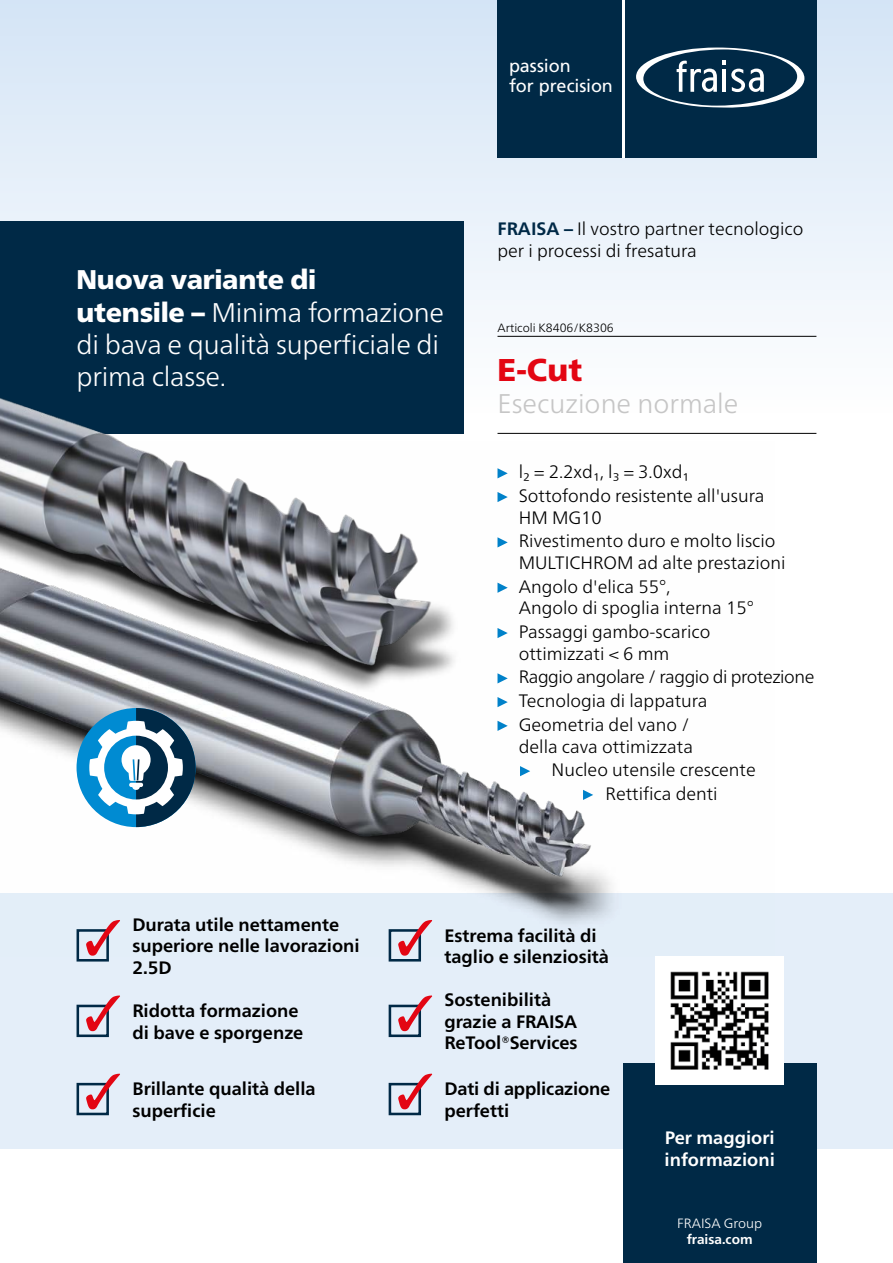
<style>
.page{position:relative;width:893px;height:1263px;background:#fff}
.page>*{position:absolute;margin:0;border:0;box-sizing:border-box;transform-origin:0 0}
.t1{font:900 31.5px "Frutiger Neue LT Pro";color:#e30613}
.t2{font:300 27px/32.4px "Frutiger Neue LT Pro";letter-spacing:-.01em;color:#fff}
.t3{font:300 27px "Frutiger Neue LT Pro";color:#c6c6c6}
.t4{font:300 18px/23.7px "Frutiger Neue LT Pro";color:#000}
.t5{font:700 18px/21.6px "Frutiger Neue LT Pro";color:#000}
.t6{font:700 18px/21.6px "Frutiger Neue LT Pro";color:#fff}
.t7{font:18px "Frutiger LT Std";letter-spacing:-.005em;color:#fff}
.t8{font:300 13.5px "Frutiger Neue LT Pro";color:#fff}
.t9{font:700 13.5px "Frutiger Neue LT Pro";color:#fff}
.t10{font:300 12px "Frutiger Neue LT Pro";color:#000}
.s1{font-weight:900}
.s2{font-weight:700;color:#002946}
</style>
<div class="page">
<div style="left:0;top:893px;width:893px;height:255px;background:#e4eef9"></div>
<div style="left:623px;top:1063px;width:193px;height:200px;background:#002946"></div>
<div style="left:0;top:0;width:893px;height:413px;background:linear-gradient(to bottom,#d3e4f5,#fefeff)"></div>
<div style="left:0;top:221px;width:463px;height:213px;background:#002946"></div>
<div style="left:497px;top:0;width:128px;height:157px;background:#002946"></div>
<hr style="left:623px;top:0;width:2px;height:157px;background:#fff">
<div style="left:625px;top:0;width:191px;height:157px;background:#002946"></div>
<svg style="left:636px;top:48px;width:168px;height:60px"></svg>
<hr style="left:497px;top:336px;width:319px;height:1px;background:#000">
<hr style="left:497px;top:433px;width:319px;height:1px;background:#000">
<img style="left:0;top:249px;width:485px;height:192px">
<img style="left:0;top:441px;width:774px;height:516px">
<div style="left:77px;top:708px;width:119px;height:119px;background:#008bd2;border-radius:50%"></div>
<svg style="left:89px;top:708px;width:107px;height:119px"></svg>
<div style="left:77px;top:929px;width:32px;height:32px;border:3px solid #002946"></div>
<svg style="left:86px;top:920px;width:34px;height:36px"></svg>
<div style="left:389px;top:929px;width:32px;height:32px;border:3px solid #002946"></div>
<svg style="left:398px;top:920px;width:34px;height:36px"></svg>
<div style="left:77px;top:1005px;width:32px;height:32px;border:3px solid #002946"></div>
<svg style="left:86px;top:995px;width:34px;height:36px"></svg>
<div style="left:389px;top:1005px;width:32px;height:32px;border:3px solid #002946"></div>
<svg style="left:398px;top:995px;width:34px;height:36px"></svg>
<div style="left:77px;top:1083px;width:32px;height:32px;border:3px solid #002946"></div>
<svg style="left:86px;top:1073px;width:34px;height:36px"></svg>
<div style="left:389px;top:1083px;width:32px;height:32px;border:3px solid #002946"></div>
<svg style="left:398px;top:1073px;width:34px;height:36px"></svg>
<svg style="left:497px;top:468px;width:11px;height:10px"></svg>
<svg style="left:497px;top:492px;width:11px;height:10px"></svg>
<svg style="left:497px;top:537px;width:11px;height:10px"></svg>
<svg style="left:497px;top:583px;width:11px;height:10px"></svg>
<svg style="left:497px;top:628px;width:11px;height:10px"></svg>
<svg style="left:497px;top:673px;width:11px;height:10px"></svg>
<svg style="left:497px;top:697px;width:11px;height:10px"></svg>
<svg style="left:497px;top:721px;width:11px;height:10px"></svg>
<svg style="left:520px;top:766px;width:10px;height:10px"></svg>
<svg style="left:583px;top:790px;width:10px;height:10px"></svg>
<img style="left:656px;top:957px;width:127px;height:127px">
<p class="t7" style="left:509px;top:56px;width:63px">passion</p>
<p class="t7" style="left:509px;top:62px;width:105px">for precision</p>
<h2 class="t2" style="left:77px;top:264px;width:369px"><span class="s1">Nuova variante di<br>utensile –</span> Minima formazione di bava e qualità superficiale di prima classe.</h2>
<p class="t4" style="left:497px;top:218px;width:307px;line-height:21.6px"><span class="s2">FRAISA –</span> Il vostro partner tecnologico per i processi di fresatura</p>
<p class="t10" style="left:497px;top:320px;width:118px">Articoli K8406/K8306</p>
<h1 class="t1" style="left:497px;top:351px;width:86px">E-Cut</h1>
<h2 class="t3" style="left:497px;top:388px;width:242px">Esecuzione normale</h2>
<p class="t4" style="left:519px;top:460px;width:247px">l₂ = 2.2xd₁, l₃ = 3.0xd₁<br>Sottofondo resistente all'usura</p>
<p class="t4" style="left:519px;top:506px;width:258px">HM MG10<br>Rivestimento duro e molto liscio</p>
<p class="t4" style="left:519px;top:551px;width:268px">MULTICHROM ad alte prestazioni<br>Angolo d'elica 55°,</p>
<p class="t4" style="left:519px;top:596px;width:237px">Angolo di spoglia interna 15°<br>Passaggi gambo-scarico</p>
<p class="t4" style="left:519px;top:642px;width:297px">ottimizzati &lt; 6 mm<br>Raggio angolare / raggio di protezione<br>Tecnologia di lappatura<br>Geometria del vano /</p>
<p class="t4" style="left:519px;top:734px;width:176px">della cava ottimizzata</p>
<p class="t4" style="left:551px;top:758px;width:206px">Nucleo utensile crescente</p>
<p class="t4" style="left:605px;top:782px;width:114px">Rettifica denti</p>
<p class="t5" style="left:132px;top:913px;width:229px">Durata utile nettamente superiore nelle lavorazioni<br>2.5D</p>
<p class="t5" style="left:444px;top:924px;width:166px">Estrema facilità di taglio e silenziosità</p>
<p class="t5" style="left:132px;top:1000px;width:172px">Ridotta formazione di bave e sporgenze</p>
<p class="t5" style="left:444px;top:989px;width:134px">Sostenibilità grazie a FRAISA<br>ReTool®Services</p>
<p class="t5" style="left:132px;top:1078px;width:185px">Brillante qualità della superficie</p>
<p class="t5" style="left:444px;top:1078px;width:167px">Dati di applicazione perfetti</p>
<p class="t6" style="left:664px;top:1127px;width:112px">Per maggiori informazioni</p>
<p class="t8" style="left:677px;top:1215px;width:86px">FRAISA Group</p>
<p class="t9" style="left:687px;top:1231px;width:68px">fraisa.com</p>
</div>
